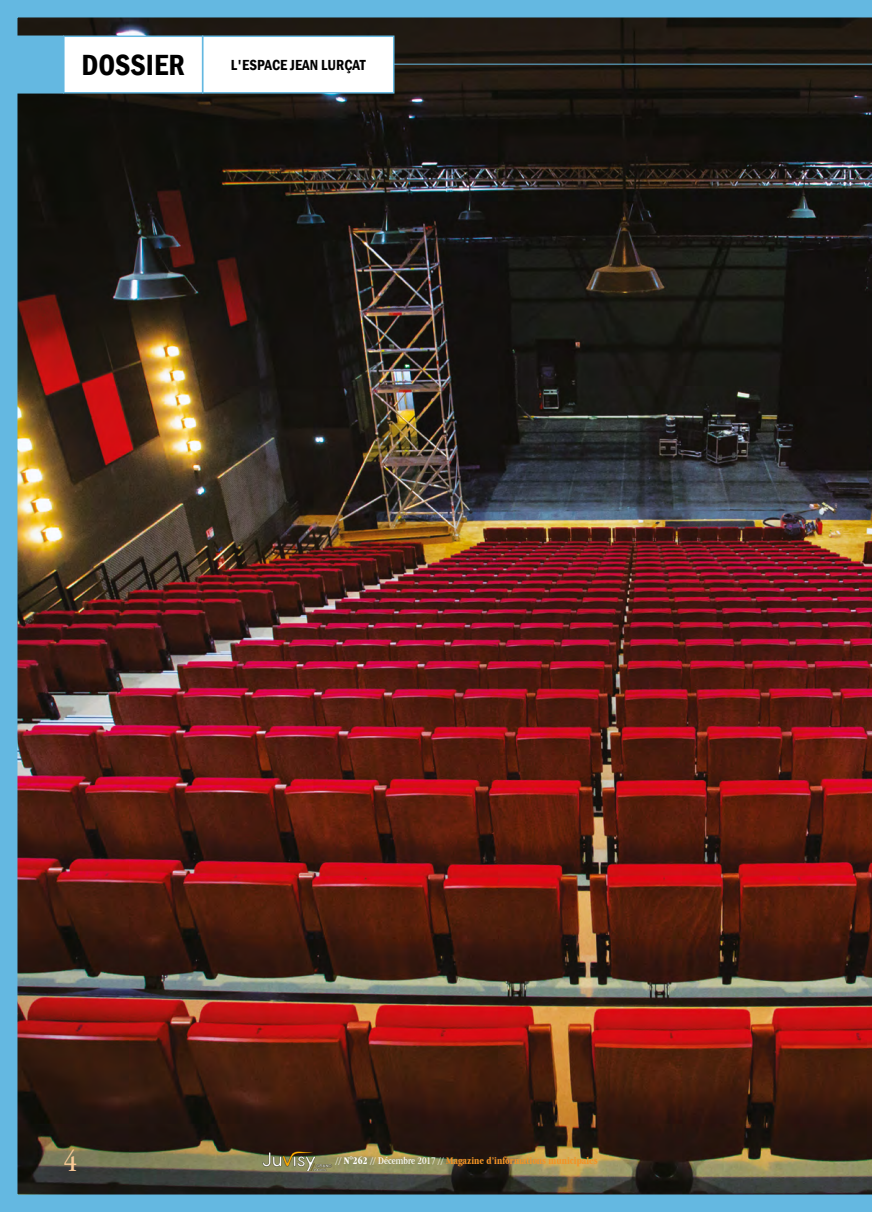
<style>
.page{position:relative;width:872px;height:1212px;background:#fff}
.page>*{position:absolute;margin:0;border:0;box-sizing:border-box;transform-origin:0 0}
.t1{font:600 condensed 30px "Franklin Gothic";color:#000}
.t2{font:condensed 30px "Garamond IT Cby BT";color:#fbcb97}
.t3{font:600 condensed 15px "Franklin Gothic";color:#000}
.t4{font:700 condensed 10.5px "Garamond IT Cby BT";color:#f39325}
.s1{color:#fff}
.s2{font-weight:400;color:#fff}
</style>
<div class="page">
<img style="left:0;top:0;width:872px;height:1212px">
<img style="left:261px;top:1148px;width:72px;height:22px">
<hr style="left:0;top:64px;width:872px;height:1px;background:#64b8e1">
<div style="left:64px;top:36px;width:139px;height:57px;background:#fff"></div>
<div style="left:63px;top:36px;width:140px;height:58px;border:2px solid #64b8e1"></div>
<div style="left:203px;top:36px;width:191px;height:57px;background:#fff"></div>
<div style="left:202px;top:36px;width:192px;height:58px;border:2px solid #64b8e1"></div>
<div style="left:0;top:36px;width:64px;height:58px;background:#64b8e1"></div>
<h1 class="t1" style="left:82px;top:45px;width:105px">DOSSIER</h1>
<h2 class="t3" style="left:231px;top:55px;width:137px">L'ESPACE JEAN LURÇAT</h2>
<h1 class="t2" style="left:64px;top:1144px;width:14px">4</h1>
<p class="t4" style="left:335px;top:1155px;width:264px"><span class="s1">// N°262 //</span> <span class="s2">Décembre 2017</span> <span class="s1">//</span> Magazine d’informations municipales</p>
</div>
